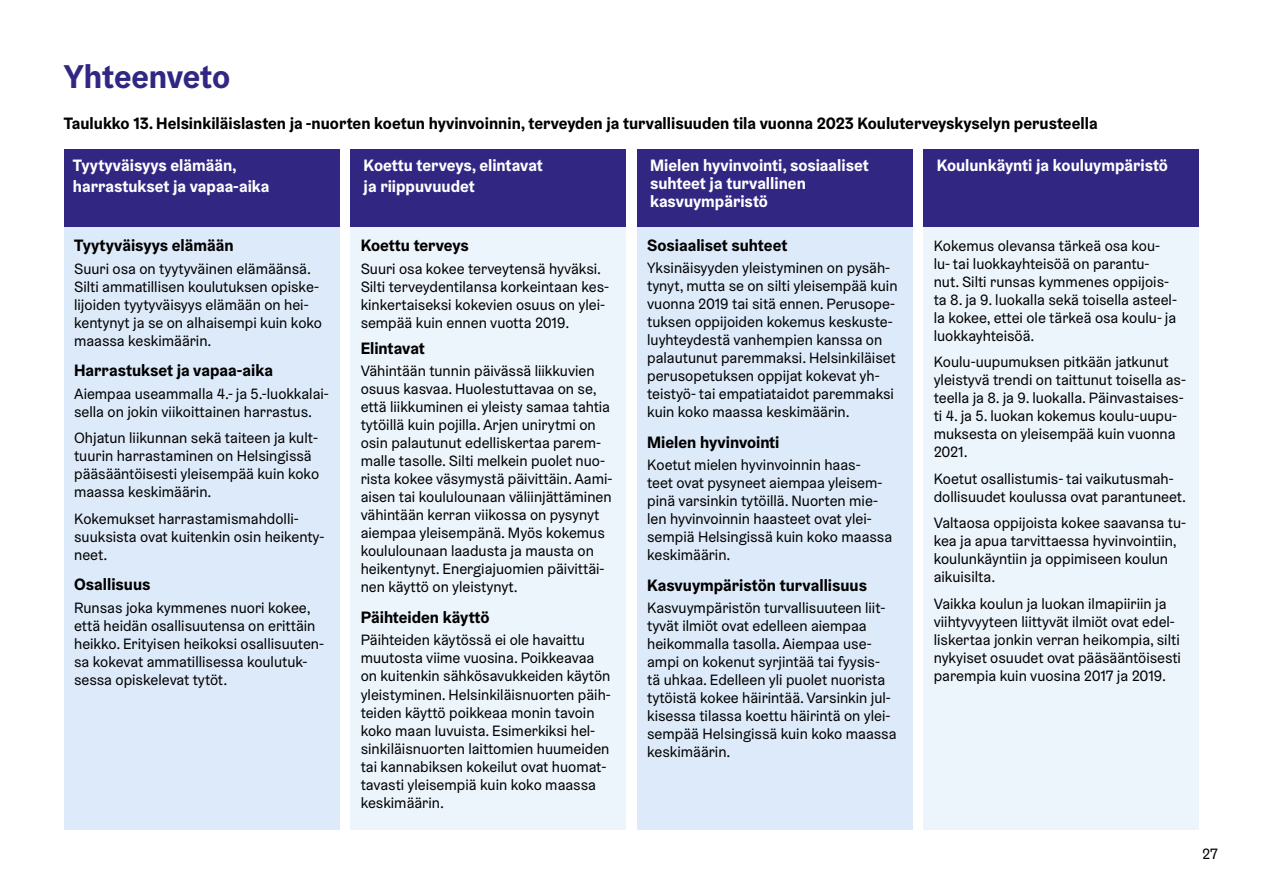
<style>
.page{position:relative;width:1263px;height:893px;background:#fff}
.page>*{position:absolute;margin:0;border:0;box-sizing:border-box;transform-origin:0 0}
.C_1__tason_otsikko__numeroimaton{font:700 33px "Helsinki Grotesk";letter-spacing:-.005em;color:#312783}
.C_Bulletlist_otsikko{font:700 16.5px/21px "Helsinki Grotesk";color:#fff}
.C_Bulletlist_otsikko-2{font:700 16.5px "Helsinki Grotesk";color:#000}
.C_Taulukkoteksti{font:700 16.5px "Helsinki Grotesk";color:#000}
.Yhteenvetotaulukko{font:15px/18px "Helsinki Grotesk";color:#000}
</style>
<div class="page">
<div style="left:64px;top:149px;width:276px;height:680px;background:#ddeaf9"></div>
<div style="left:350px;top:149px;width:276px;height:680px;background:#ecf4fc"></div>
<div style="left:637px;top:149px;width:276px;height:680px;background:#ddeaf9"></div>
<div style="left:923px;top:149px;width:276px;height:680px;background:#ecf4fc"></div>
<div style="left:64px;top:149px;width:276px;height:78px;background:#312783"></div>
<div style="left:350px;top:149px;width:276px;height:78px;background:#312783"></div>
<div style="left:637px;top:149px;width:276px;height:78px;background:#312783"></div>
<div style="left:923px;top:149px;width:276px;height:78px;background:#312783"></div>
<h1 class="C_1__tason_otsikko__numeroimaton" style="left:64px;top:56px;width:168px">Yhteenveto</h1>
<p class="C_Taulukkoteksti" style="left:64px;top:113px;width:1035px">Taulukko 13. Helsinkiläislasten ja -nuorten koetun hyvinvoinnin, terveyden ja turvallisuuden tila vuonna 2023 Kouluterveyskyselyn perusteella</p>
<p class="C_Bulletlist_otsikko" style="left:73px;top:155px;width:198px">Tyytyväisyys elämään, harrastukset ja vapaa-aika</p>
<p class="C_Bulletlist_otsikko" style="left:364px;top:155px;width:181px">Koettu terveys, elintavat ja riippuvuudet</p>
<p class="C_Bulletlist_otsikko" style="left:650px;top:156px;width:220px;line-height:18px">Mielen hyvinvointi, sosiaaliset suhteet ja turvallinen kasvuympäristö</p>
<p class="C_Bulletlist_otsikko" style="left:937px;top:155px;width:233px">Koulunkäynti ja kouluympäristö</p>
<p class="C_Bulletlist_otsikko-2" style="left:74px;top:235px;width:161px">Tyytyväisyys elämään</p>
<p class="Yhteenvetotaulukko" style="left:74px;top:259px;width:249px">Suuri osa on tyytyväinen elämäänsä.<br>Silti ammatillisen koulutuksen opiske&shy;lijoiden tyytyväisyys elämään on hei&shy;kentynyt ja se on alhaisempi kuin koko maassa keskimäärin.</p>
<p class="C_Bulletlist_otsikko-2" style="left:74px;top:360px;width:200px">Harrastukset ja vapaa-aika</p>
<p class="Yhteenvetotaulukko" style="left:74px;top:384px;width:256px">Aiempaa useammalla 4.- ja 5.-luokkalai&shy;sella on jokin viikoittainen harrastus.</p>
<p class="Yhteenvetotaulukko" style="left:74px;top:429px;width:247px">Ohjatun liikunnan sekä taiteen ja kult&shy;tuurin harrastaminen on Helsingissä pääsääntöisesti yleisempää kuin koko maassa keskimäärin.</p>
<p class="Yhteenvetotaulukko" style="left:74px;top:509px;width:252px">Kokemukset harrastamismahdolli&shy;suuksista ovat kuitenkin osin heikenty&shy;neet.</p>
<p class="C_Bulletlist_otsikko-2" style="left:74px;top:574px;width:78px">Osallisuus</p>
<p class="Yhteenvetotaulukko" style="left:74px;top:598px;width:251px">Runsas joka kymmenes nuori kokee, että heidän osallisuutensa on erittäin heikko. Erityisen heikoksi osallisuuten&shy;sa kokevat ammatillisessa koulutuk&shy;sessa opiskelevat tytöt.</p>
<p class="C_Bulletlist_otsikko-2" style="left:647px;top:235px;width:142px">Sosiaaliset suhteet</p>
<p class="Yhteenvetotaulukko" style="left:647px;top:259px;width:252px">Yksinäisyyden yleistyminen on pysäh&shy;tynyt, mutta se on silti yleisempää kuin vuonna 2019 tai sitä ennen. Perusope&shy;tuksen oppijoiden kokemus keskuste&shy;luyhteydestä vanhempien kanssa on palautunut paremmaksi. Helsinkiläiset perusopetuksen oppijat kokevat yh&shy;teistyö- tai empatiataidot paremmaksi kuin koko maassa keskimäärin.</p>
<p class="C_Bulletlist_otsikko-2" style="left:647px;top:432px;width:134px">Mielen hyvinvointi</p>
<p class="Yhteenvetotaulukko" style="left:647px;top:456px;width:246px">Koetut mielen hyvinvoinnin haas-<br>teet ovat pysyneet aiempaa yleisem&shy;pinä varsinkin tytöillä. Nuorten mie&shy;len hyvinvoinnin haasteet ovat ylei&shy;sempiä Helsingissä kuin koko maassa keskimäärin.</p>
<p class="C_Bulletlist_otsikko-2" style="left:647px;top:575px;width:221px">Kasvuympäristön turvallisuus</p>
<p class="Yhteenvetotaulukko" style="left:647px;top:599px;width:251px">Kasvuympäristön turvallisuuteen liit&shy;tyvät ilmiöt ovat edelleen aiempaa heikommalla tasolla. Aiempaa use&shy;ampi on kokenut syrjintää tai fyysis&shy;tä uhkaa. Edelleen yli puolet nuorista tytöistä kokee häirintää. Varsinkin jul&shy;kisessa tilassa koettu häirintä on ylei&shy;sempää Helsingissä kuin koko maassa keskimäärin.</p>
<p class="Yhteenvetotaulukko" style="left:934px;top:236px;width:245px">Kokemus olevansa tärkeä osa kou&shy;lu- tai luokkayhteisöä on parantu&shy;nut. Silti runsas kymmenes oppijois&shy;ta 8. ja 9. luokalla sekä toisella asteel&shy;la kokee, ettei ole tärkeä osa koulu- ja luokkayhteisöä.</p>
<p class="Yhteenvetotaulukko" style="left:934px;top:353px;width:254px">Koulu-uupumuksen pitkään jatkunut yleistyvä trendi on taittunut toisella as&shy;teella ja 8. ja 9. luokalla. Päinvastaises&shy;ti 4. ja 5. luokan kokemus koulu-uupu&shy;muksesta on yleisempää kuin vuonna 2021.</p>
<p class="Yhteenvetotaulukko" style="left:934px;top:469px;width:254px">Koetut osallistumis- tai vaikutusmah&shy;dollisuudet koulussa ovat parantuneet.</p>
<p class="Yhteenvetotaulukko" style="left:934px;top:514px;width:254px">Valtaosa oppijoista kokee saavansa tu&shy;kea ja apua tarvittaessa hyvinvointiin, koulunkäyntiin ja oppimiseen koulun aikuisilta.</p>
<p class="Yhteenvetotaulukko" style="left:934px;top:594px;width:249px">Vaikka koulun ja luokan ilmapiiriin ja viihtyvyyteen liittyvät ilmiöt ovat edel&shy;liskertaa jonkin verran heikompia, silti nykyiset osuudet ovat pääsääntöisesti parempia kuin vuosina 2017 ja 2019.</p>
<p class="C_Bulletlist_otsikko-2" style="left:361px;top:235px;width:110px">Koettu terveys</p>
<p class="Yhteenvetotaulukko" style="left:361px;top:259px;width:250px">Suuri osa kokee terveytensä hyväksi.<br>Silti terveydentilansa korkeintaan kes&shy;kinkertaiseksi kokevien osuus on ylei&shy;sempää kuin ennen vuotta 2019.</p>
<p class="C_Bulletlist_otsikko-2" style="left:361px;top:338px;width:66px">Elintavat</p>
<p class="Yhteenvetotaulukko" style="left:361px;top:362px;width:253px">Vähintään tunnin päivässä liikkuvien osuus kasvaa. Huolestuttavaa on se, että liikkuminen ei yleisty samaa tahtia tytöillä kuin pojilla. Arjen unirytmi on osin palautunut edelliskertaa parem&shy;malle tasolle. Silti melkein puolet nuo&shy;rista kokee väsymystä päivittäin. Aami&shy;aisen tai koululounaan väliinjättäminen vähintään kerran viikossa on pysynyt aiempaa yleisempänä. Myös kokemus koululounaan laadusta ja mausta on heikentynyt. Energiajuomien päivittäi&shy;nen käyttö on yleistynyt.</p>
<p class="C_Bulletlist_otsikko-2" style="left:361px;top:607px;width:130px">Päihteiden käyttö</p>
<p class="Yhteenvetotaulukko" style="left:361px;top:631px;width:252px">Päihteiden käytössä ei ole havaittu muutosta viime vuosina. Poikkeavaa on kuitenkin sähkösavukkeiden käytön yleistyminen. Helsinkiläisnuorten päih&shy;teiden käyttö poikkeaa monin tavoin koko maan luvuista. Esimerkiksi hel&shy;sinkiläisnuorten laittomien huumeiden tai kannabiksen kokeilut ovat huomat&shy;tavasti yleisempiä kuin koko maassa keskimäärin.</p>
<p class="Yhteenvetotaulukko" style="left:1202px;top:845px;width:17px">27</p>
</div>
